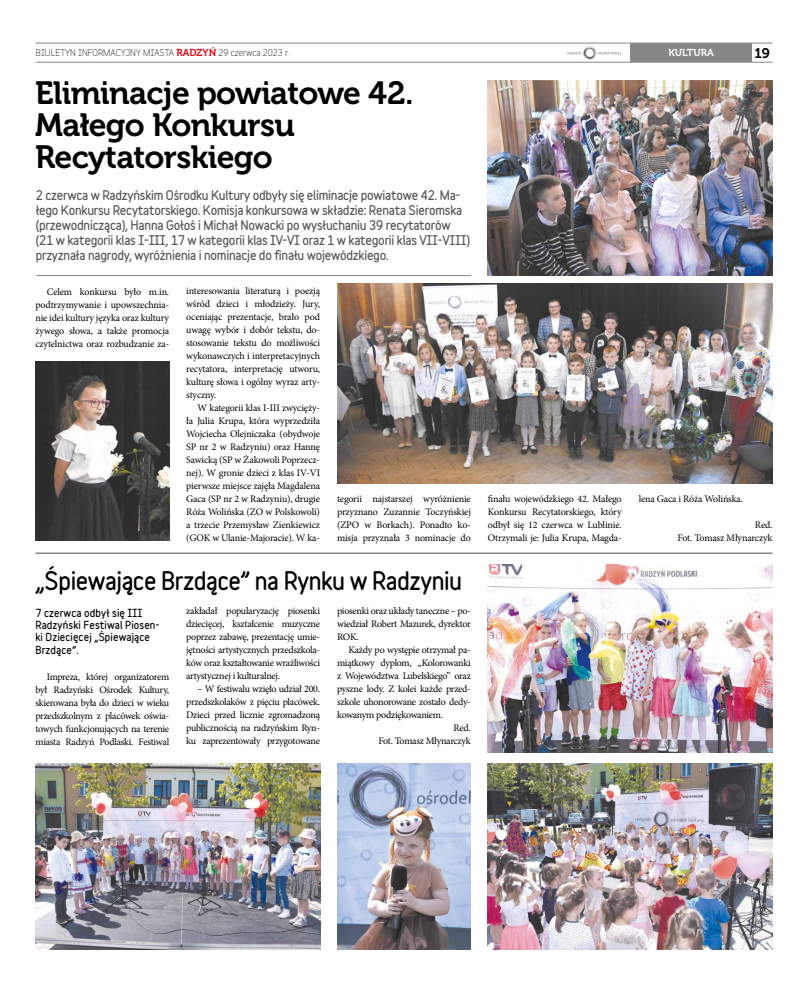
<style>
.page{position:relative;width:808px;height:993px;background:#fff}
.page>*{position:absolute;margin:0;border:0;box-sizing:border-box;transform-origin:0 0}
.t1{font:32px/32px "Museo 700";letter-spacing:-.02em;color:#000}
.t2{font:900 23px "Variable";letter-spacing:-.02em;color:#000}
.t3{font:14px "Museo 700";color:#000}
.t4{font:900 12px/15px "Variable";letter-spacing:-.02em;color:#575756}
.t5{font:10px/13px "Minion Pro";letter-spacing:-.025em;color:#000;text-align:justify}
.t6{font:900 10px/12px "Variable";letter-spacing:.01em;color:#000}
.t7{font:10px "Museo 700";color:#fff}
.t8{font:9px "Variable";color:#000}
.s1{font-family:"Museo 700";font-size:10px;color:#e30613}
</style>
<div class="page">
<hr style="left:35px;top:43px;width:737px;height:1px;background:#878787">
<hr style="left:35px;top:62px;width:737px;height:1px;background:#878787">
<div style="left:631px;top:43px;width:121px;height:19px;background:#878787"></div>
<hr style="left:36px;top:275px;width:435px;height:1px;background:#878787">
<img style="left:488px;top:81px;width:284px;height:194px">
<img style="left:35px;top:361px;width:134px;height:179px">
<img style="left:337px;top:283px;width:435px;height:200px">
<img style="left:488px;top:564px;width:284px;height:188px">
<img style="left:488px;top:763px;width:284px;height:185px">
<img style="left:35px;top:763px;width:285px;height:185px">
<img style="left:337px;top:763px;width:133px;height:185px">
<hr style="left:35px;top:552px;width:737px;height:2px;background:#878787">
<img style="left:583px;top:46px;width:14px;height:14px">
<svg style="left:567px;top:51px;width:54px;height:4px"></svg>
<p class="t8" style="left:36px;top:46px;width:254px">BIULETYN INFORMACYJNY MIASTA <span class="s1">RADZYŃ</span> 29 czerwca 2023 r.</p>
<h3 class="t3" style="left:755px;top:45px;width:17px">19</h3>
<p class="t7" style="left:668px;top:47px;width:47px">KULTURA</p>
<h1 class="t1" style="left:35px;top:78px;width:380px">Eliminacje powiatowe 42.<br>Małego Konkursu<br>Recytatorskiego</h1>
<p class="t4" style="left:36px;top:187px;width:436px">2 czerwca w Radzyńskim Ośrodku Kultury odbyły się eliminacje powiatowe 42. Ma&shy;łego Konkursu Recytatorskiego. Komisja konkursowa w składzie: Renata Sieromska (przewodnicząca), Hanna Gołoś i Michał Nowacki po wysłuchaniu 39 recytatorów (21 w kategorii klas I-III, 17 w kategorii klas IV-VI oraz 1 w kategorii klas VII-VIII) przyznała nagrody, wyróżnienia i nominacje do finału wojewódzkiego.</p>
<p class="t5" style="left:35px;top:285px;width:135px;text-indent:11px">Celem konkursu było m.in. podtrzymywanie i upowszechnia&shy;nie idei kultury języka oraz kultury żywego słowa, a także promocja czytelnictwa oraz rozbudzanie za-</p>
<p class="t5" style="left:186px;top:284px;width:135px">interesowania literaturą i poezją wśród dzieci i młodzieży. Jury, oceniając prezentacje, brało pod uwagę wybór i dobór tekstu, do&shy;stosowanie tekstu do możliwości wykonawczych i interpretacyjnych recytatora, interpretację utworu, kulturę słowa i ogólny wyraz arty&shy;styczny.</p>
<p class="t5" style="left:186px;top:401px;width:135px;text-indent:11px">W kategorii klas I-III zwycięży&shy;ła Julia Krupa, która wyprzedziła Wojciecha Olejniczaka (obydwoje SP nr 2 w Radzyniu) oraz Hannę Sawicką (SP w Żakowoli Poprzecz&shy;nej). W gronie dzieci z klas IV-VI pierwsze miejsce zajęła Magdalena Gaca (SP nr 2 w Radzyniu), drugie Róża Wolińska (ZO w Polskowoli) a trzecie Przemysław Zienkiewicz (GOK w Ulanie-Majoracie). W ka-</p>
<p class="t5" style="left:337px;top:492px;width:135px">tegorii najstarszej wyróżnienie przyznano Zuzannie Toczyńskiej (ZPO w Borkach). Ponadto ko&shy;misja przyznała 3 nominacje do</p>
<p class="t5" style="left:488px;top:492px;width:135px">finału wojewódzkiego 42. Małego Konkursu Recytatorskiego, który odbył się 12 czerwca w Lublinie.<br>Otrzymali je: Julia Krupa, Magda-</p>
<p class="t5" style="left:639px;top:492px;width:106px">lena Gaca i Róża Wolińska.</p>
<p class="t5" style="left:677px;top:518px;width:97px;text-align:right">Red.<br>Fot. Tomasz Młynarczyk</p>
<h2 class="t2" style="left:35px;top:563px;width:428px">„Śpiewające Brzdące” na Rynku w Radzyniu</h2>
<p class="t6" style="left:35px;top:606px;width:126px">7 czerwca odbył się III<br>Radzyński Festiwal Piosen&shy;ki Dziecięcej „Śpiewające</p>
<p class="t6" style="left:35px;top:643px;width:45px">Brzdące”.</p>
<p class="t5" style="left:35px;top:670px;width:135px;text-indent:11px">Impreza, której organizatorem był Radzyński Ośrodek Kultury, skierowana była do dzieci w wieku przedszkolnym z placówek oświa&shy;towych funkcjonujących na terenie miasta Radzyń Podlaski. Festiwal</p>
<p class="t5" style="left:186px;top:604px;width:135px">zakładał popularyzację piosenki dziecięcej, kształcenie muzyczne poprzez zabawę, prezentację umie&shy;jętności artystycznych przedszkola&shy;ków oraz kształtowanie wrażliwości artystycznej i kulturalnej.</p>
<p class="t5" style="left:186px;top:682px;width:135px;text-indent:11px">– W festiwalu wzięło udział 200. przedszkolaków z pięciu placówek.<br>Dzieci przed licznie zgromadzoną publicznością na radzyńskim Ryn&shy;ku zaprezentowały przygotowane</p>
<p class="t5" style="left:337px;top:604px;width:135px">piosenki oraz układy taneczne – po&shy;wiedział Robert Mazurek, dyrektor ROK.</p>
<p class="t5" style="left:348px;top:643px;width:124px">Każdy po występie otrzymał pa-</p>
<p class="t5" style="left:337px;top:656px;width:135px">miątkowy dyplom, „Kolorowanki</p>
<p class="t5" style="left:337px;top:669px;width:135px">z Województwa Lubelskiego” oraz</p>
<p class="t5" style="left:337px;top:682px;width:135px">pyszne lody. Z kolei każde przed-</p>
<p class="t5" style="left:337px;top:695px;width:135px">szkole uhonorowane zostało dedy-</p>
<p class="t5" style="left:337px;top:708px;width:108px">kowanym podziękowaniem.</p>
<p class="t5" style="left:454px;top:721px;width:19px">Red.</p>
<p class="t5" style="left:378px;top:734px;width:94px">Fot. Tomasz Młynarczyk</p>
</div>
